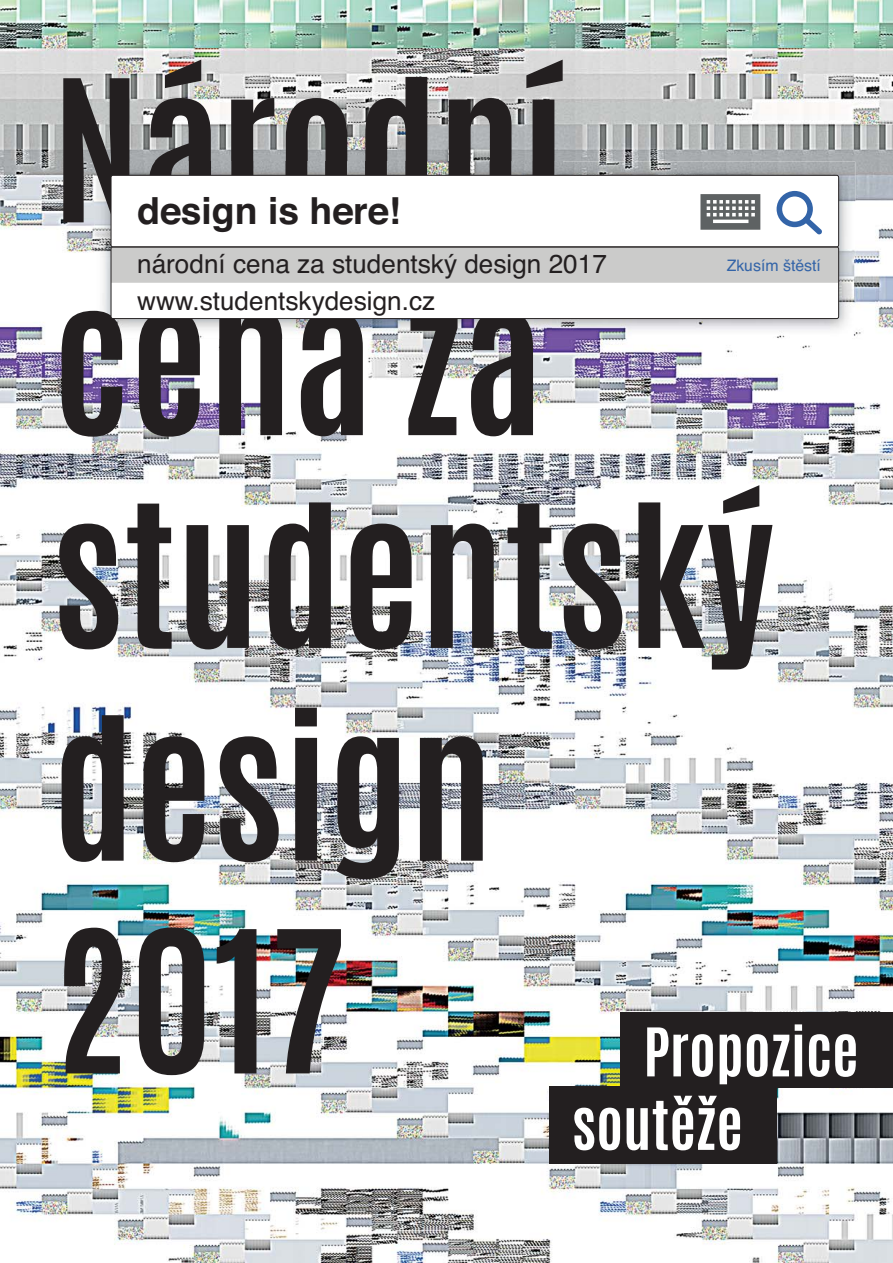
<style>
.page{position:relative;width:893px;height:1263px;background:#fff}
.page>*{position:absolute;margin:0;border:0;box-sizing:border-box;transform-origin:0 0}
.t1{font:700 167.85px/212.7px "Antonio";color:#231f20}
.t2{font:700 57px/73.5px "Antonio";color:#fff}
.t3{font:700 37.35px "Helvetica";color:#231f20}
.t4{font:26.1px/36.3px "Helvetica";color:#231f20}
.t5{font:15.9px "Helvetica";color:#3364a8}
</style>
<div class="page">
<img style="left:0;top:0;width:893px;height:1263px">
<img style="left:551px;top:162px;width:304px;height:176px">
<img style="left:95px;top:224px;width:16px;height:70px">
<img style="left:95px;top:294px;width:16px;height:17px">
<img style="left:533px;top:319px;width:18px;height:19px">
<img style="left:95px;top:162px;width:461px;height:62px">
<img style="left:95px;top:311px;width:438px;height:27px">
<svg style="left:111px;top:175px;width:728px;height:71px"></svg>
<svg style="left:111px;top:246px;width:728px;height:73px;fill:#cbcbca"></svg>
<div style="left:621px;top:1012px;width:272px;height:76px;background:#231f20"></div>
<div style="left:550px;top:1085px;width:227px;height:78px;background:#231f20"></div>
<h1 class="t1" style="left:53px;top:52px;width:723px">Národní cena za studentský design<br>2017</h1>
<h3 class="t3" style="left:137px;top:197px;width:265px">design is here!</h3>
<p class="t4" style="left:137px;top:249px;width:471px">národní cena za studentský design 2017 www.studentskydesign.cz</p>
<p class="t5" style="left:727px;top:260px;width:96px">Zkusím štěstí</p>
<h2 class="t2" style="left:572px;top:1018px;width:288px;text-indent:71px">Propozice soutěže</h2>
</div>
